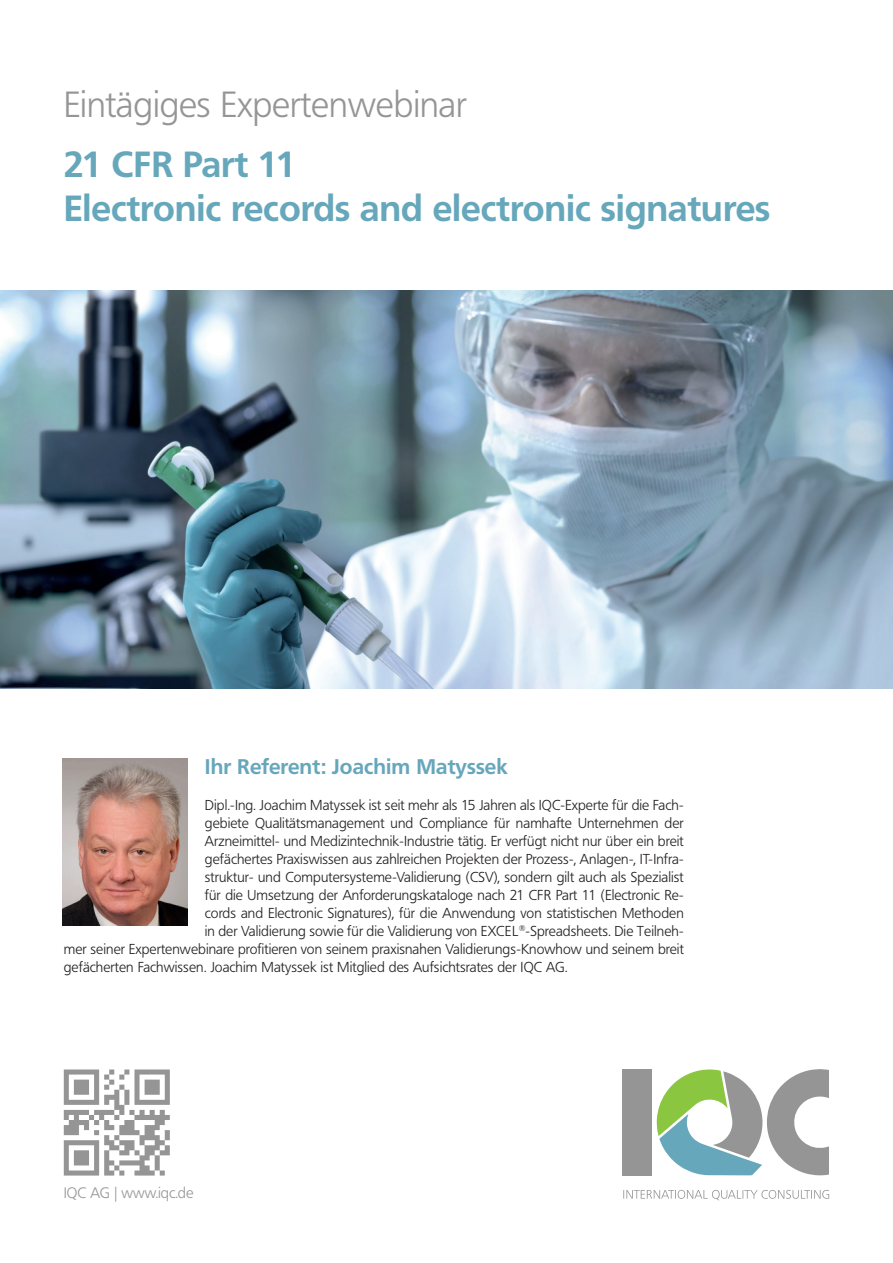
<style>
.page{position:relative;width:893px;height:1263px;background:#fff}
.page>*{position:absolute;margin:0;border:0;box-sizing:border-box;transform-origin:0 0}
.t1{font:700 36px/43.2px "Frutiger BQ";color:#66a7bb}
.t2{font:300 36px "Frutiger BQ";color:#969596}
.t3{font:700 21px "Frutiger BQ";letter-spacing:.005em;color:#66a7bb}
.t4{font:300 15px "Frutiger BQ";color:#969596}
.t5{font:300 14.25px "Frutiger BQ";letter-spacing:.005em;color:#231f20}
</style>
<div class="page">
<img style="left:0;top:291px;width:893px;height:397px">
<svg style="left:623px;top:1190px;width:206px;height:10px"></svg>
<svg style="left:657px;top:1069px;width:172px;height:106px"></svg>
<div style="left:622px;top:1069px;width:30px;height:106px;background:#969596"></div>
<svg style="left:64px;top:1069px;width:106px;height:106px"></svg>
<img style="left:63px;top:758px;width:125px;height:167px">
<h1 class="t2" style="left:64px;top:84px;width:404px">Eintägiges Expertenwebinar</h1>
<h1 class="t1" style="left:64px;top:143px;width:708px">21 CFR Part 11<br>Electronic records and electronic signatures</h1>
<h2 class="t3" style="left:205px;top:754px;width:304px">Ihr Referent: Joachim Matyssek</h2>
<p class="t5" style="left:205px;top:797px;width:480px">Dipl.-Ing. Joachim Matyssek ist seit mehr als 15 Jahren als IQC-Experte für die Fach-</p>
<p class="t5" style="left:205px;top:815px;width:480px">gebiete Qualitätsmanagement und Compliance für namhafte Unternehmen der</p>
<p class="t5" style="left:205px;top:833px;width:480px">Arzneimittel- und Medizintechnik-Industrie tätig. Er verfügt nicht nur über ein breit</p>
<p class="t5" style="left:205px;top:851px;width:480px">gefächertes Praxiswissen aus zahlreichen Projekten der Prozess-, Anlagen-, IT-Infra-</p>
<p class="t5" style="left:205px;top:869px;width:480px">struktur- und Computersysteme-Validierung (CSV), sondern gilt auch als Spezialist</p>
<p class="t5" style="left:205px;top:887px;width:480px">für die Umsetzung der Anforderungskataloge nach 21 CFR Part 11 (Electronic Re-</p>
<p class="t5" style="left:205px;top:905px;width:480px">cords and Electronic Signatures), für die Anwendung von statistischen Methoden</p>
<p class="t5" style="left:205px;top:923px;width:480px">in der Validierung sowie für die Validierung von EXCEL<sup>®</sup>-Spreadsheets. Die Teilneh-</p>
<p class="t5" style="left:64px;top:941px;width:621px">mer seiner Expertenwebinare profitieren von seinem praxisnahen Validierungs-Knowhow und seinem breit</p>
<p class="t5" style="left:64px;top:959px;width:505px">gefächerten Fachwissen. Joachim Matyssek ist Mitglied des Aufsichtsrates der IQC AG.</p>
<p class="t4" style="left:64px;top:1184px;width:131px">IQC AG | www.iqc.de</p>
</div>
